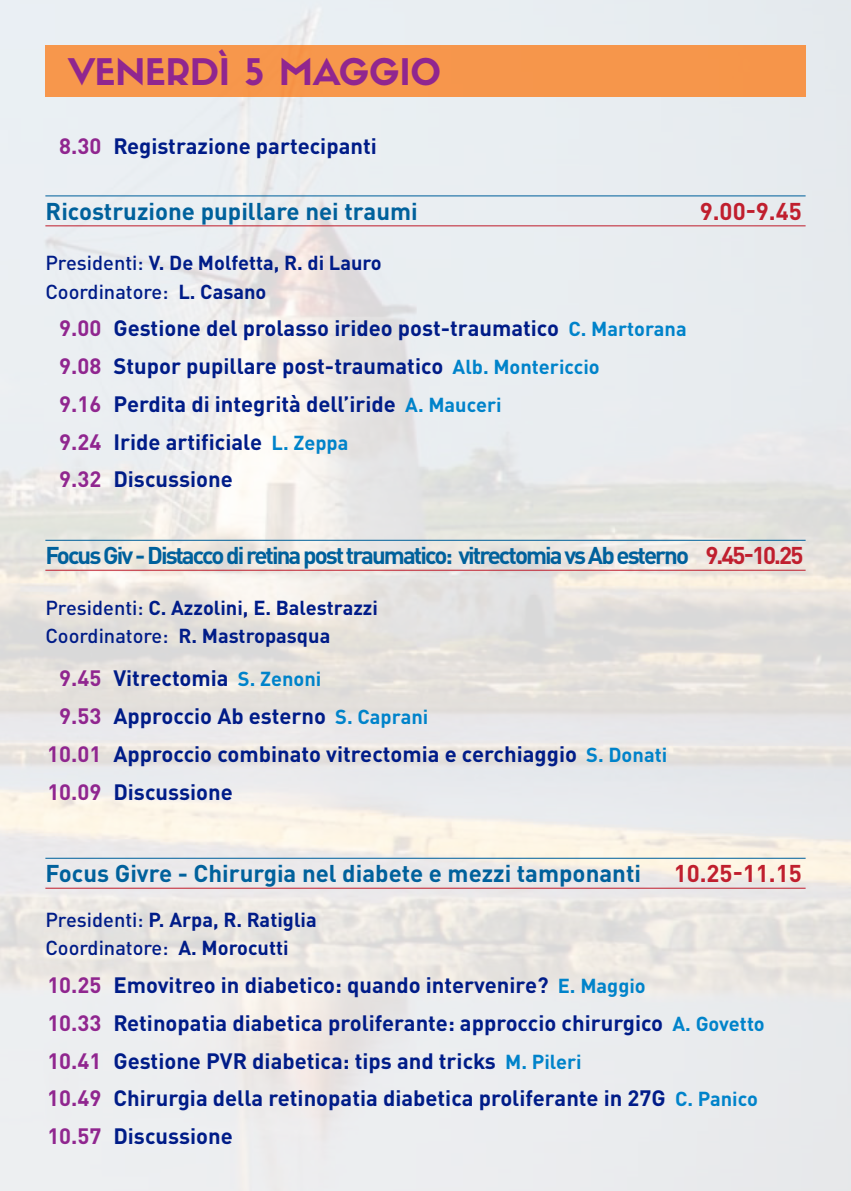
<style>
.page{position:relative;width:851px;height:1191px;background:#fff}
.page>*{position:absolute;margin:0;border:0;box-sizing:border-box;transform-origin:0 0}
.t1{font:36px "Sifonn Pro";color:#90268f}
.t2{font:700 24px "DINOT";letter-spacing:-.01em;color:#00619c}
.t3{font:700 24px "DINOT";letter-spacing:-.08em;color:#00619c}
.t4{font:700 24px "DINOT";color:#c01f2e}
.t5{font:700 22px "DINOT";color:#001c88}
.t6{font:700 20px "DINOT";color:#001c88}
.t7{font:500 20px "DINOT";color:#001c88}
.s1{color:#90268f}
.s2{font-weight:500}
.s3{font-weight:700}
.s4{font-size:20px;color:#0083ca}
.s5{color:#c01f2e}
</style>
<div class="page">
<img style="left:0;top:0;width:850px;height:1191px">
<hr style="left:45px;top:195px;width:760px;height:1px;background:#00619c">
<hr style="left:45px;top:225px;width:760px;height:1px;background:#c01f2e">
<hr style="left:45px;top:540px;width:760px;height:1px;background:#00619c">
<hr style="left:45px;top:570px;width:760px;height:1px;background:#c01f2e">
<hr style="left:45px;top:857px;width:760px;height:1px;background:#00619c">
<hr style="left:45px;top:887px;width:760px;height:1px;background:#c01f2e">
<p class="t1" style="left:68px;top:48px;width:374px">VENERDÌ 5 MAGGIO</p>
<p class="t5" style="left:59px;top:132px;width:319px"><span class="s1">8.30</span> Registrazione partecipanti</p>
<p class="t2" style="left:45px;top:195px;width:374px">Ricostruzione pupillare nei traumi</p>
<p class="t4" style="left:699px;top:195px;width:104px">9.00-9.45</p>
<p class="t6" style="left:45px;top:250px;width:338px"><span class="s2">Presidenti:</span> V. De Molfetta, R. di Lauro</p>
<p class="t7" style="left:45px;top:278px;width:222px">Coordinatore: <span class="s3">L. Casano</span></p>
<p class="t5" style="left:59px;top:314px;width:629px"><span class="s1">9.00</span> Gestione del prolasso irideo post-traumatico <span class="s4">C. Martorana</span></p>
<p class="t5" style="left:59px;top:352px;width:542px"><span class="s1">9.08</span> Stupor pupillare post-traumatico <span class="s4">Alb. Montericcio</span></p>
<p class="t5" style="left:59px;top:389px;width:444px"><span class="s1">9.16</span> Perdita di integrità dell’iride <span class="s4">A. Mauceri</span></p>
<p class="t5" style="left:59px;top:427px;width:290px"><span class="s1">9.24</span> Iride artificiale <span class="s4">L. Zeppa</span></p>
<p class="t5" style="left:59px;top:465px;width:175px"><span class="s1">9.32</span> Discussione</p>
<p class="t3" style="left:45px;top:539px;width:759px">Focus Giv - Distacco di retina post traumatico: vitrectomia vs Ab esterno <span class="s5">9.45-10.25</span></p>
<p class="t6" style="left:45px;top:594px;width:334px"><span class="s2">Presidenti:</span> C. Azzolini, E. Balestrazzi</p>
<p class="t6" style="left:45px;top:622px;width:286px"><span class="s2">Coordinatore:</span> R. Mastropasqua</p>
<p class="t5" style="left:59px;top:664px;width:263px"><span class="s1">9.45</span> Vitrectomia <span class="s4">S. Zenoni</span></p>
<p class="t5" style="left:59px;top:702px;width:370px"><span class="s1">9.53</span> Approccio Ab esterno <span class="s4">S. Caprani</span></p>
<p class="t5" style="left:47px;top:739px;width:621px"><span class="s1">10.01</span> Approccio combinato vitrectomia e cerchiaggio <span class="s4">S. Donati</span></p>
<p class="t5" style="left:47px;top:777px;width:187px"><span class="s1">10.09</span> Discussione</p>
<p class="t2" style="left:45px;top:857px;width:597px">Focus Givre - Chirurgia nel diabete e mezzi tamponanti</p>
<p class="t4" style="left:673px;top:857px;width:130px">10.25-11.15</p>
<p class="t6" style="left:45px;top:907px;width:273px"><span class="s2">Presidenti:</span> P. Arpa, R. Ratiglia</p>
<p class="t7" style="left:45px;top:935px;width:245px">Coordinatore: <span class="s3">A. Morocutti</span></p>
<p class="t5" style="left:47px;top:970px;width:600px"><span class="s1">10.25</span> Emovitreo in diabetico: quando intervenire? <span class="s4">E. Maggio</span></p>
<p class="t5" style="left:47px;top:1008px;width:718px"><span class="s1">10.33</span> Retinopatia diabetica proliferante: approccio chirurgico <span class="s4">A. Govetto</span></p>
<p class="t5" style="left:47px;top:1046px;width:536px"><span class="s1">10.41</span> Gestione PVR diabetica: tips and tricks <span class="s4">M. Pileri</span></p>
<p class="t5" style="left:47px;top:1084px;width:712px"><span class="s1">10.49</span> Chirurgia della retinopatia diabetica proliferante in 27G <span class="s4">C. Panico</span></p>
<p class="t5" style="left:47px;top:1121px;width:187px"><span class="s1">10.57</span> Discussione</p>
</div>
